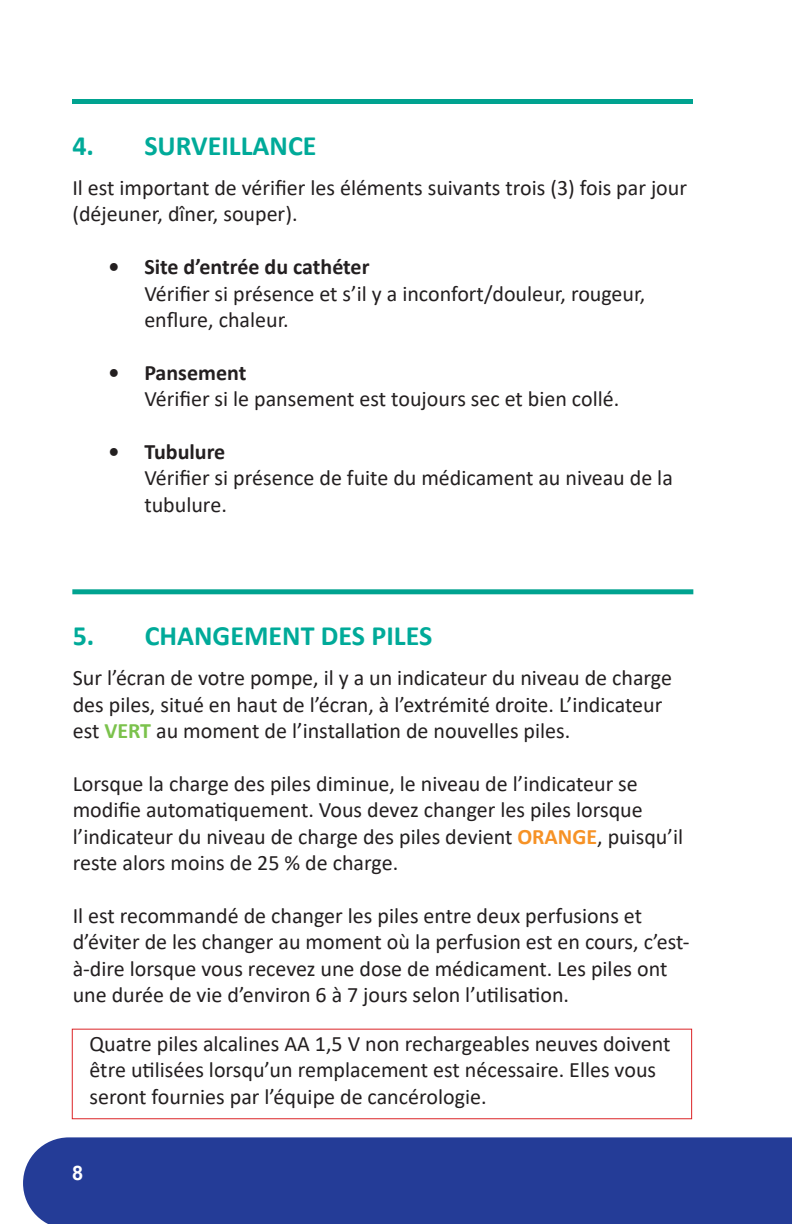
<style>
.page{position:relative;width:792px;height:1224px;background:#fff}
.page>*{position:absolute;margin:0;border:0;box-sizing:border-box;transform-origin:0 0}
.Texte_courant{font:700 28px "Calibri";color:#0a9}
.t1{font:22px/26.4px "Calibri";color:#231f20}
.t2{font:700 20px "Arial";color:#fff}
.s1{font-weight:700}
.s2{font-weight:700;color:#7bc24c}
.s3{font-weight:700;color:#f69226}
</style>
<div class="page">
<div style="left:23px;top:1137px;width:769px;height:87px;background:#243c97"></div>
<div style="left:72px;top:99px;width:621px;height:5px;background:#00a390"></div>
<div style="left:72px;top:589px;width:621px;height:5px;background:#00a390"></div>
<div style="left:72px;top:1029px;width:620px;height:90px;border:1px solid #dc2326"></div>
<p class="Texte_courant" style="left:72px;top:126px;width:246px">4. SURVEILLANCE</p>
<p class="t1" style="left:72px;top:174px;width:616px">Il est important de vérifier les éléments suivants trois (3) fois par jour (déjeuner, dîner, souper).</p>
<p class="t1" style="left:144px;top:253px;width:503px;text-indent:-36px"><span class="s1">• Site d’entrée du cathéter<br></span>Vérifier si présence et s’il y a inconfort/douleur, rougeur, enflure, chaleur.</p>
<p class="t1" style="left:144px;top:359px;width:476px;text-indent:-36px"><span class="s1">• Pansement<br></span>Vérifier si le pansement est toujours sec et bien collé.</p>
<p class="t1" style="left:144px;top:438px;width:530px;text-indent:-36px"><span class="s1">• Tubulure<br></span>Vérifier si présence de fuite du médicament au niveau de la tubulure.</p>
<p class="Texte_courant" style="left:73px;top:616px;width:361px">5. CHANGEMENT DES PILES</p>
<p class="t1" style="left:73px;top:664px;width:601px">Sur l’écran de votre pompe, il y a un indicateur du niveau de charge des piles, situé en haut de l’écran, à l’extrémité droite. L’indicateur est <span class="s2">VERT</span> au moment de l’installation de nouvelles piles.</p>
<p class="t1" style="left:73px;top:770px;width:612px">Lorsque la charge des piles diminue, le niveau de l’indicateur se modifie automatiquement. Vous devez changer les piles lorsque l’indicateur du niveau de charge des piles devient <span class="s3">ORANGE</span>, puisqu’il reste alors moins de 25 % de charge.</p>
<p class="t1" style="left:73px;top:902px;width:618px">Il est recommandé de changer les piles entre deux perfusions et d’éviter de les changer au moment où la perfusion est en cours, c’est&shy;à-dire lorsque vous recevez une dose de médicament. Les piles ont une durée de vie d’environ 6 à 7 jours selon l’utilisation.</p>
<p class="t1" style="left:90px;top:1030px;width:583px">Quatre piles alcalines AA 1,5 V non rechargeables neuves doivent être utilisées lorsqu’un remplacement est nécessaire. Elles vous seront fournies par l’équipe de cancérologie.</p>
<p class="t2" style="left:72px;top:1159px;width:13px">8</p>
</div>
